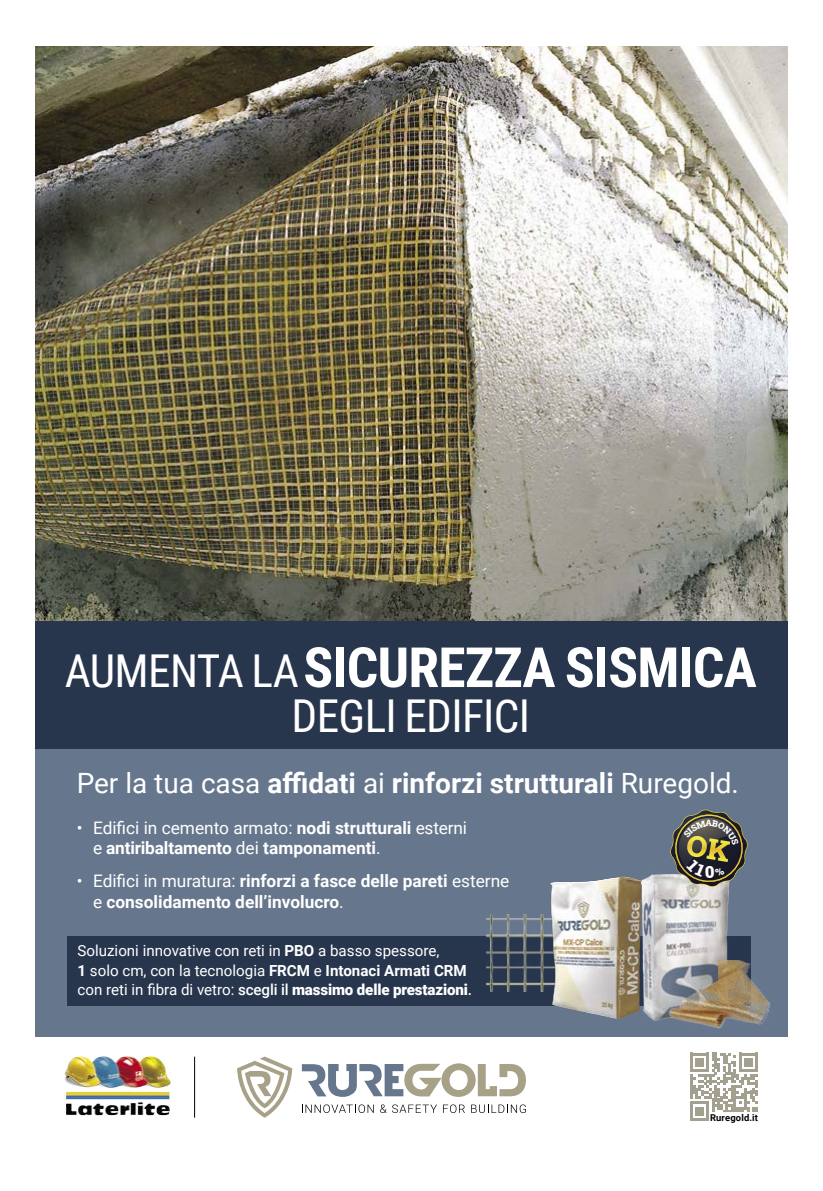
<style>
.page{position:relative;width:823px;height:1191px;background:#fff}
.page>*{position:absolute;margin:0;border:0;box-sizing:border-box;transform-origin:0 0}
.t1{font:700 55.5px "Roboto Condensed";letter-spacing:-.015em;color:#fff}
.t2{font:45.3px "Roboto Condensed";letter-spacing:-.015em;color:#fff}
.t3{font:700 27.9px "Roboto";color:#fff}
.t4{font:700 17.3px/20.7px "Roboto";color:#fff}
.t5{font:15.3px/19.1px "Roboto";color:#fff}
.t6{font:700 9.4px "Roboto";letter-spacing:.015em;color:#000}
.t7{font:900 8.9px "Roboto Slab";color:#fff}
.s1{font-weight:400;font-size:45.3px}
.s2{font-weight:400}
.s3{font-weight:700}
.s4{font-weight:500}
.s5{font-weight:900}
</style>
<div class="page">
<div style="left:35px;top:616px;width:752px;height:420px;background:#66768d"></div>
<div style="left:35px;top:620px;width:752px;height:129px;background:#28364d"></div>
<div style="left:68px;top:936px;width:682px;height:69px;background:#28364d"></div>
<img style="left:35px;top:47px;width:752px;height:573px">
<img style="left:634px;top:874px;width:110px;height:163px">
<img style="left:665px;top:960px;width:106px;height:75px">
<img style="left:486px;top:914px;width:63px;height:77px">
<img style="left:549px;top:876px;width:92px;height:142px">
<hr style="left:194px;top:1056px;width:1px;height:61px;background:#000">
<img style="left:64px;top:1056px;width:107px;height:60px">
<svg style="left:302px;top:1104px;width:71px;height:9px"></svg>
<svg style="left:380px;top:1104px;width:6px;height:9px"></svg>
<svg style="left:392px;top:1104px;width:44px;height:9px"></svg>
<svg style="left:443px;top:1104px;width:21px;height:9px"></svg>
<svg style="left:471px;top:1104px;width:54px;height:9px"></svg>
<svg style="left:302px;top:1063px;width:223px;height:34px"></svg>
<svg style="left:237px;top:1056px;width:55px;height:61px"></svg>
<svg style="left:690px;top:1052px;width:67px;height:68px"></svg>
<div style="left:709px;top:1112px;width:48px;height:11px;background:#fff"></div>
<svg style="left:669px;top:809px;width:78px;height:78px"></svg>
<h1 class="t1" style="left:65px;top:628px;width:693px"><span class="s1">AUMENTA LA</span>SICUREZZA SISMICA</h1>
<h2 class="t2" style="left:291px;top:684px;width:240px">DEGLI EDIFICI</h2>
<h3 class="t3" style="left:77px;top:763px;width:663px"><span class="s2">Per la tua casa</span> affidati <span class="s2">ai</span> rinforzi strutturali <span class="s2">Ruregold.</span></h3>
<p class="t4" style="left:93px;top:816px;width:375px;text-indent:-16px"><span class="s2">• Edifici in cemento armato:</span> nodi strutturali <span class="s2">esterni e</span> antiribaltamento <span class="s2">dei</span> tamponamenti<span class="s2">.</span></p>
<p class="t4" style="left:93px;top:870px;width:417px;text-indent:-16px"><span class="s2">• Edifici in muratura:</span> rinforzi a fasce delle pareti <span class="s2">esterne e</span> consolidamento dell’involucro<span class="s2">.</span></p>
<p class="t7" style="left:705px;top:817px;width:8px">A</p>
<p class="t5" style="left:77px;top:941px;width:396px">Soluzioni innovative con reti in <span class="s3">PBO</span> a basso spessore,<br><span class="s3">1</span> solo cm, con la tecnologia <span class="s3">FRCM</span> e <span class="s3">Intonaci Armati CRM </span>con reti in fibra di vetro: <span class="s4">scegli il</span> <span class="s5">massimo delle prestazioni</span><span class="s4">.</span></p>
<p class="t6" style="left:709px;top:1110px;width:50px">Ruregold.it</p>
</div>
